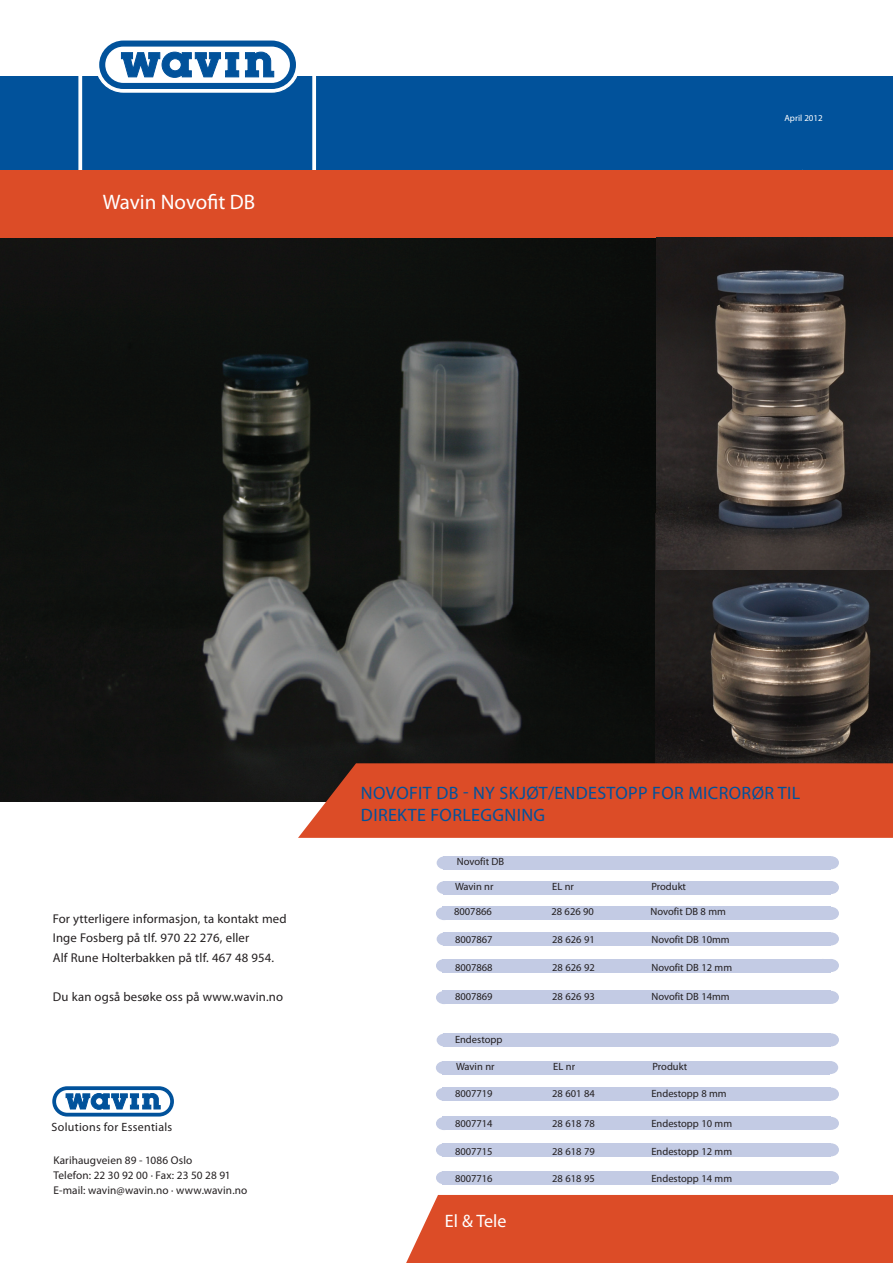
<style>
.page{position:relative;width:893px;height:1263px;background:#fff}
.page>*{position:absolute;margin:0;border:0;box-sizing:border-box;transform-origin:0 0}
.t1{font:21px "Myriad Pro";color:#fff}
.t2{font:18px "Myriad Pro";letter-spacing:.02em;color:#01529b}
.t3{font:18px "Myriad Pro";color:#fff}
.t4{font:12.75px/19.5px "Myriad Pro";letter-spacing:.01em;color:#231f20}
.t5{font:12px "Myriad Pro";letter-spacing:.025em;color:#231f20}
.t6{font:11.25px/15px "Myriad Pro";letter-spacing:.01em;color:#231f20}
.t7{font:10.5px "Myriad Pro";color:#231f20}
.t8{font:9px "Myriad Pro";color:#fff}
</style>
<div class="page">
<div style="left:406px;top:1195px;width:487px;height:68px;background:#dc4c27"></div>
<div style="left:0;top:77px;width:893px;height:93px;background:#01529b"></div>
<svg style="left:96px;top:40px;width:204px;height:53px"></svg>
<svg style="left:78px;top:76px;width:4px;height:92px"></svg>
<svg style="left:312px;top:76px;width:4px;height:92px"></svg>
<div style="left:0;top:170px;width:893px;height:68px;background:#dc4c27"></div>
<div style="left:52px;top:1086px;width:122px;height:30px;border:4px solid #01529b;border-radius:13px"></div>
<svg style="left:66px;top:1093px;width:94px;height:16px"></svg>
<div style="left:443px;top:881px;width:388px;height:13px;background:#c3cbe4"></div>
<div style="left:437px;top:881px;width:16px;height:13px;background:#c3cbe4;border-radius:50%"></div>
<div style="left:823px;top:881px;width:16px;height:13px;background:#c3cbe4;border-radius:50%"></div>
<div style="left:442px;top:907px;width:389px;height:13px;background:#c3cbe4"></div>
<div style="left:436px;top:907px;width:16px;height:13px;background:#c3cbe4;border-radius:50%"></div>
<div style="left:823px;top:907px;width:16px;height:13px;background:#c3cbe4;border-radius:50%"></div>
<img style="left:0;top:238px;width:657px;height:563px">
<img style="left:656px;top:513px;width:237px;height:250px">
<img style="left:657px;top:238px;width:236px;height:331px">
<svg style="left:298px;top:763px;width:595px;height:75px;background:#d44c29"></svg>
<div style="left:442px;top:959px;width:389px;height:13px;background:#c3cbe4"></div>
<div style="left:436px;top:959px;width:16px;height:13px;background:#c3cbe4;border-radius:50%"></div>
<div style="left:823px;top:959px;width:16px;height:13px;background:#c3cbe4;border-radius:50%"></div>
<div style="left:442px;top:991px;width:389px;height:13px;background:#c3cbe4"></div>
<div style="left:436px;top:991px;width:16px;height:13px;background:#c3cbe4;border-radius:50%"></div>
<div style="left:823px;top:991px;width:16px;height:13px;background:#c3cbe4;border-radius:50%"></div>
<div style="left:443px;top:932px;width:388px;height:13px;background:#c3cbe4"></div>
<div style="left:437px;top:932px;width:16px;height:14px;background:#c3cbe4;border-radius:50%"></div>
<div style="left:823px;top:932px;width:16px;height:13px;background:#c3cbe4;border-radius:50%"></div>
<div style="left:442px;top:1143px;width:389px;height:13px;background:#c3cbe4"></div>
<div style="left:436px;top:1143px;width:16px;height:13px;background:#c3cbe4;border-radius:50%"></div>
<div style="left:823px;top:1143px;width:16px;height:13px;background:#c3cbe4;border-radius:50%"></div>
<div style="left:442px;top:1171px;width:389px;height:13px;background:#c3cbe4"></div>
<div style="left:436px;top:1171px;width:16px;height:13px;background:#c3cbe4;border-radius:50%"></div>
<div style="left:823px;top:1171px;width:16px;height:13px;background:#c3cbe4;border-radius:50%"></div>
<div style="left:442px;top:1117px;width:389px;height:13px;background:#c3cbe4"></div>
<div style="left:436px;top:1117px;width:16px;height:13px;background:#c3cbe4;border-radius:50%"></div>
<div style="left:823px;top:1117px;width:16px;height:13px;background:#c3cbe4;border-radius:50%"></div>
<div style="left:442px;top:1087px;width:389px;height:14px;background:#c3cbe4"></div>
<div style="left:436px;top:1088px;width:16px;height:13px;background:#c3cbe4;border-radius:50%"></div>
<div style="left:823px;top:1087px;width:16px;height:14px;background:#c3cbe4;border-radius:50%"></div>
<div style="left:442px;top:1061px;width:388px;height:13px;background:#c3cbe4"></div>
<div style="left:436px;top:1061px;width:16px;height:13px;background:#c3cbe4;border-radius:50%"></div>
<div style="left:822px;top:1061px;width:16px;height:13px;background:#c3cbe4;border-radius:50%"></div>
<div style="left:443px;top:1033px;width:388px;height:13px;background:#c3cbe4"></div>
<div style="left:437px;top:1033px;width:16px;height:14px;background:#c3cbe4;border-radius:50%"></div>
<div style="left:823px;top:1033px;width:16px;height:13px;background:#c3cbe4;border-radius:50%"></div>
<div style="left:443px;top:856px;width:388px;height:13px;background:#c3cbe4"></div>
<div style="left:437px;top:856px;width:16px;height:13px;background:#c3cbe4;border-radius:50%"></div>
<div style="left:823px;top:856px;width:16px;height:13px;background:#c3cbe4;border-radius:50%"></div>
<h1 class="t1" style="left:103px;top:189px;width:154px">Wavin Novofit DB</h1>
<p class="t8" style="left:784px;top:112px;width:40px">April 2012</p>
<p class="t4" style="left:53px;top:909px;width:235px">For ytterligere informasjon, ta kontakt med<br>Inge Fosberg på tlf. 970 22 276, eller<br>Alf Rune Holterbakken på tlf. 467 48 954.</p>
<p class="t4" style="left:53px;top:987px;width:232px">Du kan også besøke oss på www.wavin.no</p>
<p class="t5" style="left:52px;top:1120px;width:122px">Solutions for Essentials</p>
<p class="t6" style="left:53px;top:1153px;width:196px">Karihaugveien 89 - 1086 Oslo<br>Telefon: 22 30 92 00 · Fax: 23 50 28 91<br>E-mail: wavin@wavin.no · www.wavin.no</p>
<h2 class="t2" style="left:361px;top:781px;width:46px">Novofit</h2>
<h2 class="t2" style="left:436px;top:781px;width:139px">DB - Ny skjøt/Endestopp</h2>
<h2 class="t2" style="left:652px;top:781px;width:11px">for</h2>
<h2 class="t2" style="left:688px;top:781px;width:42px">micror</h2>
<h2 class="t2" style="left:752px;top:781px;width:35px">ør til</h2>
<h2 class="t2" style="left:361px;top:804px;width:10px">direkte</h2>
<h2 class="t2" style="left:430px;top:804px;width:11px">forle</h2>
<h2 class="t2" style="left:480px;top:804px;width:66px">ggning</h2>
<p class="t7" style="left:457px;top:855px;width:49px">Novofit DB</p>
<p class="t7" style="left:455px;top:880px;width:40px">Wavin nr</p>
<p class="t7" style="left:552px;top:880px;width:23px">EL nr</p>
<p class="t7" style="left:651px;top:880px;width:36px">Produkt</p>
<p class="t7" style="left:454px;top:905px;width:39px">8007866</p>
<p class="t7" style="left:551px;top:905px;width:44px">28 626 90</p>
<p class="t7" style="left:651px;top:905px;width:77px">Novofit DB 8 mm</p>
<p class="t7" style="left:455px;top:933px;width:39px">8007867</p>
<p class="t7" style="left:552px;top:933px;width:44px">28 626 91</p>
<p class="t7" style="left:651px;top:933px;width:80px">Novofit DB 10mm</p>
<p class="t7" style="left:455px;top:961px;width:39px">8007868</p>
<p class="t7" style="left:552px;top:961px;width:44px">28 626 92</p>
<p class="t7" style="left:651px;top:961px;width:82px">Novofit DB 12 mm</p>
<p class="t7" style="left:455px;top:990px;width:39px">8007869</p>
<p class="t7" style="left:552px;top:990px;width:44px">28 626 93</p>
<p class="t7" style="left:651px;top:990px;width:80px">Novofit DB 14mm</p>
<p class="t7" style="left:455px;top:1033px;width:49px">Endestopp</p>
<p class="t7" style="left:456px;top:1060px;width:40px">Wavin nr</p>
<p class="t7" style="left:553px;top:1060px;width:23px">EL nr</p>
<p class="t7" style="left:652px;top:1060px;width:36px">Produkt</p>
<p class="t7" style="left:455px;top:1087px;width:39px">8007719</p>
<p class="t7" style="left:552px;top:1087px;width:44px">28 601 84</p>
<p class="t7" style="left:651px;top:1087px;width:77px">Endestopp 8 mm</p>
<p class="t7" style="left:455px;top:1117px;width:39px">8007714</p>
<p class="t7" style="left:552px;top:1117px;width:44px">28 618 78</p>
<p class="t7" style="left:651px;top:1117px;width:82px">Endestopp 10 mm</p>
<p class="t7" style="left:455px;top:1144px;width:39px">8007715</p>
<p class="t7" style="left:552px;top:1144px;width:44px">28 618 79</p>
<p class="t7" style="left:651px;top:1144px;width:82px">Endestopp 12 mm</p>
<p class="t7" style="left:455px;top:1171px;width:39px">8007716</p>
<p class="t7" style="left:552px;top:1171px;width:44px">28 618 95</p>
<p class="t7" style="left:651px;top:1171px;width:82px">Endestopp 14 mm</p>
<h2 class="t3" style="left:445px;top:1210px;width:63px">El &amp; Tele</h2>
</div>
